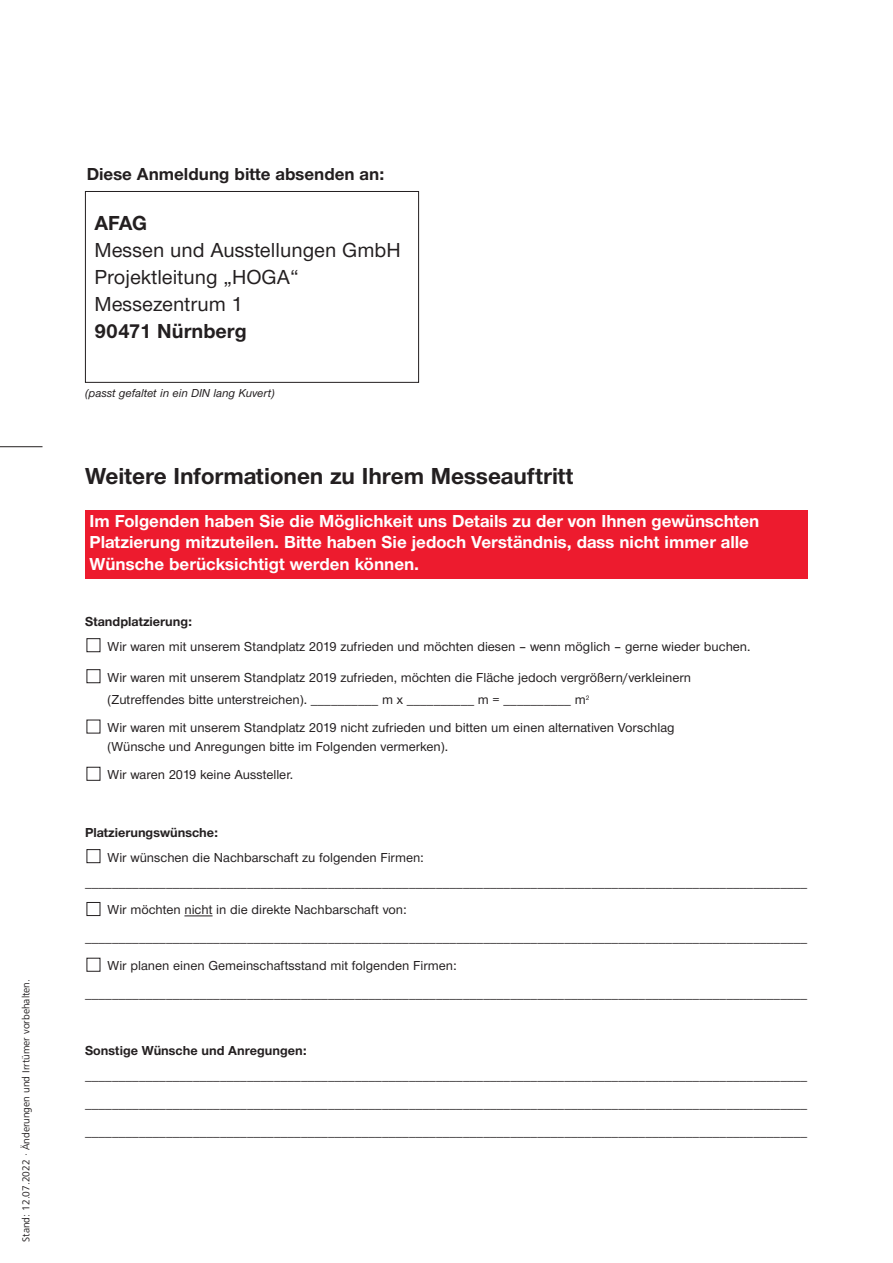
<style>
.page{position:relative;width:893px;height:1263px;background:#fff}
.page>*{position:absolute;margin:0;border:0;box-sizing:border-box;transform-origin:0 0}
.t1{font:700 24px "Nimbus Sans Novus T";color:#231f20}
.t2{font:500 21px/27px "Nimbus Sans Novus T";color:#231f20}
.t3{font:700 21px "Nimbus Sans Novus T";color:#231f20}
.t4{font:700 18px/21.6px "Nimbus Sans Novus T";color:#fff}
.t5{font:700 18px "Nimbus Sans Novus T";color:#231f20}
.t6{font:500 13.5px/27.9px "Nimbus Sans Novus T";color:#231f20}
.t7{font:700 13.5px "Nimbus Sans Novus T";color:#231f20}
.t8{font:italic 500 12px "Nimbus Sans Novus T";color:#231f20}
.t9{font:10.5px "Frutiger Next LT";color:#231f20}
</style>
<div class="page">
<hr style="left:0;top:446px;width:43px;height:1px;background:#231f20">
<div style="left:85px;top:191px;width:334px;height:192px;border:1px solid #231f20"></div>
<svg style="left:184px;top:915px;width:29px;height:1px"></svg>
<svg style="left:86px;top:638px;width:15px;height:334px"></svg>
<div style="left:85px;top:510px;width:723px;height:69px;background:#ed1b2e"></div>
<p class="t9" style="left:22px;top:1242px;width:264px;rotate:-90deg">Stand: 12.07.2022 · Änderungen und Irrtümer vorbehalten.</p>
<h3 class="t5" style="left:87px;top:168px;width:299px">Diese Anmeldung bitte absenden an:</h3>
<h2 class="t3" style="left:94px;top:216px;width:54px">AFAG</h2>
<h2 class="t2" style="left:94px;top:238px;width:308px">Messen und Ausstellungen GmbH<br>Projektleitung „HOGA“<br>Messezentrum 1</h2>
<h2 class="t3" style="left:94px;top:324px;width:154px">90471 Nürnberg</h2>
<p class="t8" style="left:85px;top:388px;width:191px">(passt gefaltet in ein DIN lang Kuvert)</p>
<h1 class="t1" style="left:85px;top:468px;width:490px">Weitere Informationen zu Ihrem Messeauftritt</h1>
<h3 class="t4" style="left:90px;top:512px;width:671px">Im Folgenden haben Sie die Möglichkeit uns Details zu der von Ihnen gewünschten<br>Platzierung mitzuteilen. Bitte haben Sie jedoch Verständnis, dass nicht immer alle<br>Wünsche berücksichtigt werden können.</h3>
<p class="t7" style="left:85px;top:617px;width:109px">Standplatzierung:</p>
<p class="t6" style="left:108px;top:633px;width:644px">Wir waren mit unserem Standplatz 2019 zufrieden und möchten diesen – wenn möglich – gerne wieder buchen.</p>
<p class="t6" style="left:108px;top:667px;width:585px;line-height:22.5px">Wir waren mit unserem Standplatz 2019 zufrieden, möchten die Fläche jedoch vergrößern/verkleinern (Zutreffendes bitte unterstreichen). __________ m x __________ m = __________ m<sup>2</sup></p>
<p class="t6" style="left:108px;top:719px;width:569px;line-height:19.4px">Wir waren mit unserem Standplatz 2019 nicht zufrieden und bitten um einen alternativen Vorschlag (Wünsche und Anregungen bitte im Folgenden vermerken).</p>
<p class="t6" style="left:108px;top:762px;width:187px">Wir waren 2019 keine Aussteller.</p>
<p class="t7" style="left:85px;top:827px;width:135px">Platzierungswünsche:</p>
<p class="t6" style="left:85px;top:846px;width:724px;line-height:25px;text-indent:23px">Wir wünschen die Nachbarschaft zu folgenden Firmen: ___________________________________________________________________________________________________________</p>
<p class="t6" style="left:108px;top:897px;width:301px">Wir möchten nicht in die direkte Nachbarschaft von:</p>
<p class="t6" style="left:85px;top:925px;width:724px">___________________________________________________________________________________________________________</p>
<p class="t6" style="left:108px;top:953px;width:350px">Wir planen einen Gemeinschaftsstand mit folgenden Firmen:</p>
<p class="t6" style="left:85px;top:981px;width:724px">___________________________________________________________________________________________________________</p>
<p class="t7" style="left:85px;top:1046px;width:223px">Sonstige Wünsche und Anregungen:</p>
<p class="t6" style="left:85px;top:1063px;width:724px;text-align:justify">___________________________________________________________________________________________________________ ___________________________________________________________________________________________________________ ___________________________________________________________________________________________________________</p>
</div>
